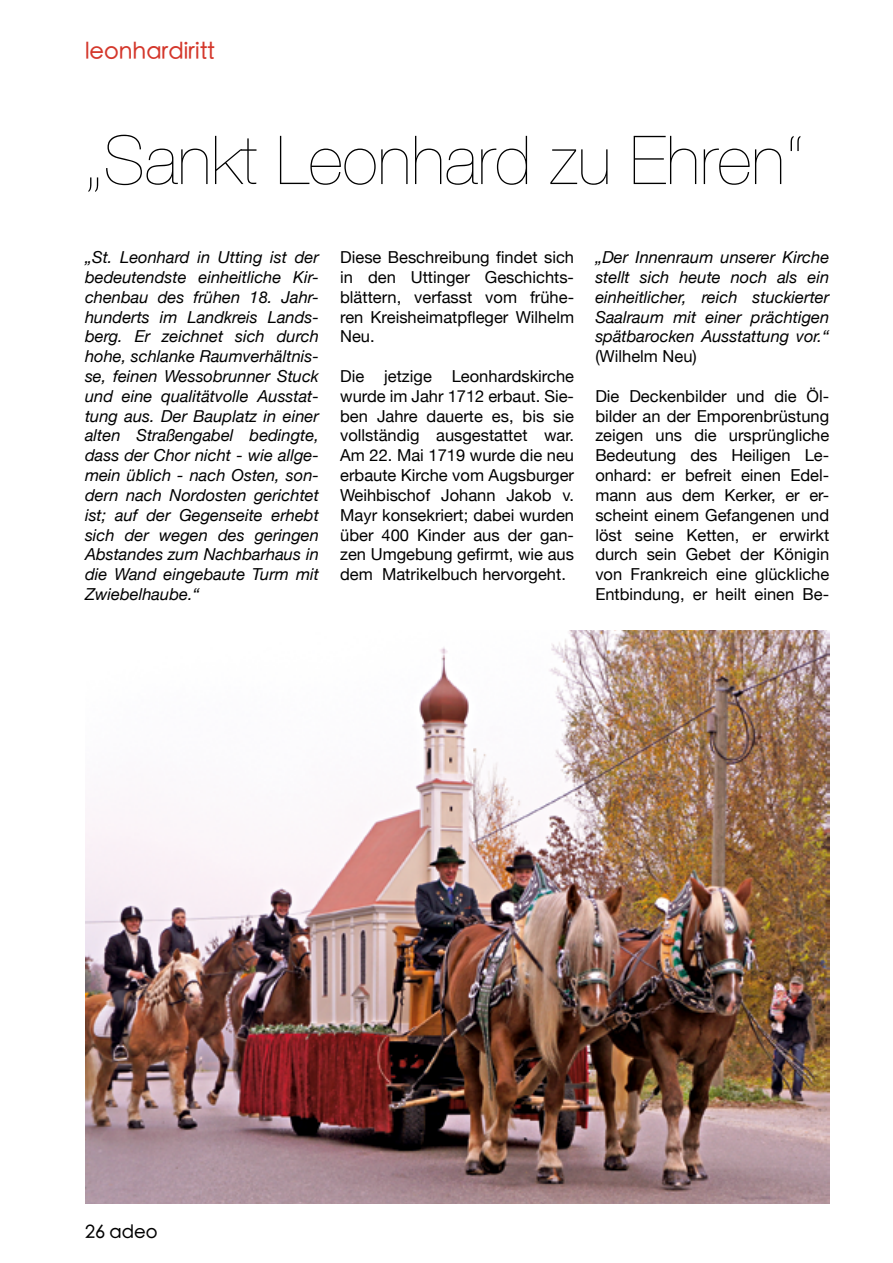
<style>
.page{position:relative;width:893px;height:1263px;background:#fff}
.page>*{position:absolute;margin:0;border:0;box-sizing:border-box;transform-origin:0 0}
.t1{font:200 67.5px "Helvetica Neue";color:#000}
.t2{font:500 22.5px "ST Heiti SC";color:#d4372b}
.t3{font:500 18px "ST Heiti SC";color:#000}
.t4{font:16.5px/19.8px "Helvetica Neue";color:#000;text-align:justify}
.t5{font:italic 16.5px/19.8px "Helvetica Neue";color:#000;text-align:justify}
</style>
<div class="page">
<img style="left:85px;top:630px;width:744px;height:573px">
<h2 class="t2" style="left:85px;top:39px;width:131px">leonhardiritt</h2>
<h1 class="t1" style="left:85px;top:108px;width:720px">„Sankt Leonhard zu Ehren“</h1>
<p class="t5" style="left:85px;top:248px;width:235px">„St. Leonhard in Utting ist der bedeutendste einheitliche Kir&shy;chenbau des frühen 18. Jahr&shy;hunderts im Landkreis Lands&shy;berg. Er zeichnet sich durch hohe, schlanke Raumverhältnis&shy;se, feinen Wessobrunner Stuck und eine qualitätvolle Ausstat&shy;tung aus. Der Bauplatz in einer alten Straßengabel bedingte, dass der Chor nicht - wie allge&shy;mein üblich - nach Osten, son&shy;dern nach Nordosten gerichtet ist; auf der Gegenseite erhebt sich der wegen des geringen Abstandes zum Nachbarhaus in die Wand eingebaute Turm mit Zwiebelhaube.“</p>
<p class="t4" style="left:340px;top:248px;width:235px">Diese Beschreibung findet sich in den Uttinger Geschichts&shy;blättern, verfasst vom frühe&shy;ren Kreisheimatpfleger Wilhelm Neu.</p>
<p class="t4" style="left:340px;top:367px;width:235px">Die jetzige Leonhardskirche wurde im Jahr 1712 erbaut. Sie&shy;ben Jahre dauerte es, bis sie vollständig ausgestattet war.<br>Am 22. Mai 1719 wurde die neu erbaute Kirche vom Augsburger Weihbischof Johann Jakob v.<br>Mayr konsekriert; dabei wurden über 400 Kinder aus der gan&shy;zen Umgebung gefirmt, wie aus dem Matrikelbuch hervorgeht.</p>
<p class="t5" style="left:595px;top:248px;width:235px">„Der Innenraum unserer Kirche stellt sich heute noch als ein einheitlicher, reich stuckierter Saalraum mit einer prächtigen spätbarocken Ausstattung vor.“</p>
<p class="t4" style="left:595px;top:347px;width:103px">(Wilhelm Neu)</p>
<p class="t4" style="left:595px;top:387px;width:235px">Die Deckenbilder und die Öl&shy;bilder an der Emporenbrüstung zeigen uns die ursprüngliche Bedeutung des Heiligen Le&shy;onhard: er befreit einen Edel&shy;mann aus dem Kerker, er er&shy;scheint einem Gefangenen und löst seine Ketten, er erwirkt durch sein Gebet der Königin von Frankreich eine glückliche Entbindung, er heilt einen Be-</p>
<p class="t3" style="left:85px;top:1223px;width:74px">26 adeo</p>
</div>
